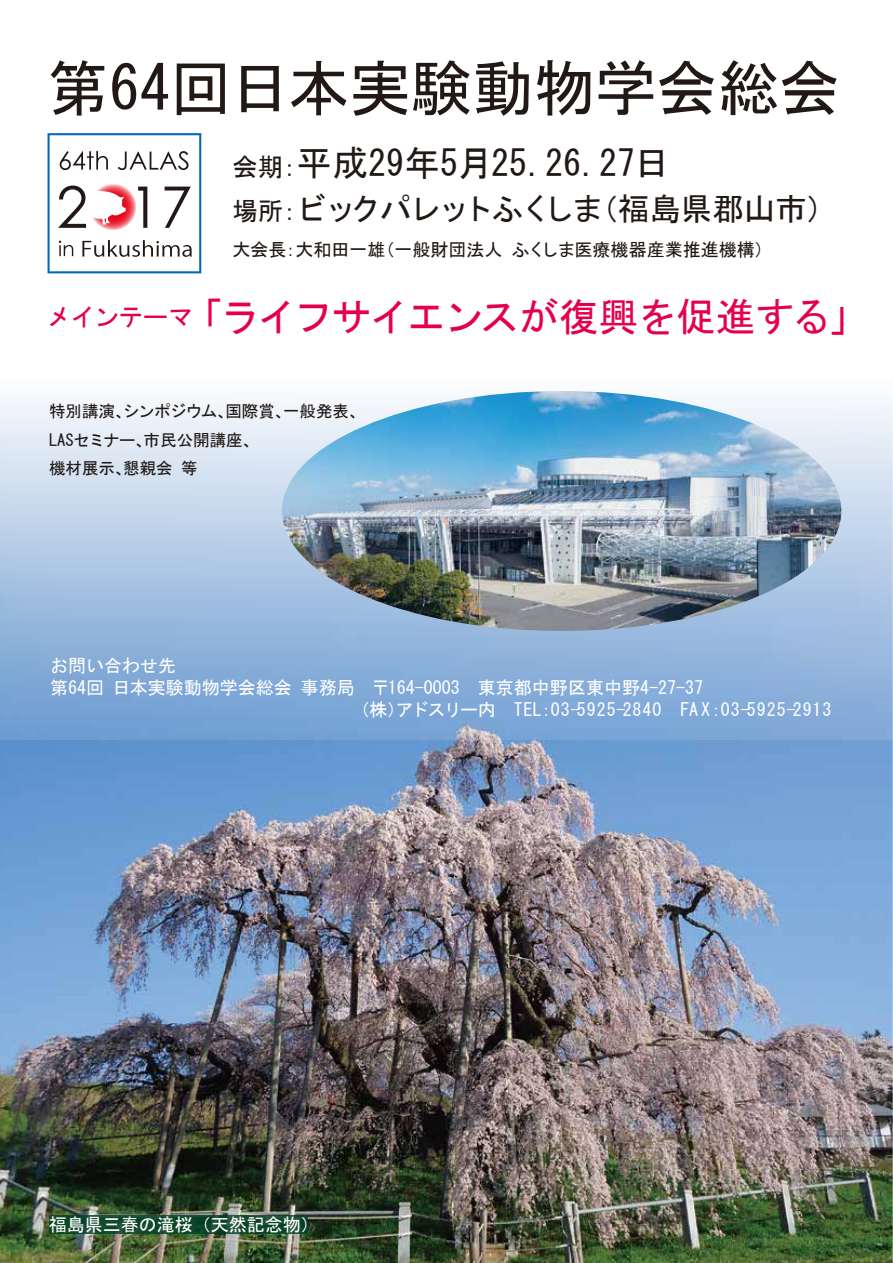
<style>
.page{position:relative;width:893px;height:1263px;background:#fff}
.page>*{position:absolute;margin:0;border:0;box-sizing:border-box;transform-origin:0 0}
.t1{font:61.35px "Koz Go Pr 6 N";color:#221815}
.t2{font:39.6px "Koz Go Pr 6 N";letter-spacing:-.03em;color:#e5004f}
.t3{font:36px "Koz Go Pr 6 N";color:#221815}
.t4{font:31.5px "Koz Go Pr 6 N";letter-spacing:-.08em;color:#221815}
.t5{font:18px "Koz Go Pr 6 N";color:#fff}
.t6{font:18px "Koz Go Pr 6 N";letter-spacing:.05em;color:#fff}
.t7{font:18px "Koz Go Pr 6 N";color:#221815}
.t8{font:16.5px/28.5px "Koz Go Pr 6 N";color:#221815}
.s1{font-size:25.5px}
.s2{font-size:25.65px}
</style>
<div class="page">
<img style="left:0;top:133px;width:893px;height:1130px">
<h1 class="t1" style="left:48px;top:57px;width:794px">第64回日本実験動物学会総会</h1>
<h3 class="t3" style="left:232px;top:145px;width:439px"><span class="s1">会期：</span>平成29年5月25.26.27日</h3>
<h3 class="t4" style="left:232px;top:193px;width:607px"><span class="s1">場所：</span>ビックパレットふくしま（福島県郡山市）</h3>
<p class="t7" style="left:232px;top:240px;width:541px">大会長：大和田一雄（一般財団法人 ふくしま医療機器産業推進機構）</p>
<h2 class="t2" style="left:46px;top:297px;width:823px"><span class="s2">メインテーマ</span>「ライフサイエンスが復興を促進する」</h2>
<p class="t8" style="left:49px;top:397px;width:318px">特別講演、シンポジウム、国際賞、一般発表、<br>LASセミナー、市民公開講座、<br>機材展示、懇親会 等</p>
<p class="t5" style="left:50px;top:657px;width:127px">お問い合わせ先</p>
<p class="t5" style="left:50px;top:678px;width:654px">第64回 日本実験動物学会総会 事務局　〒164-0003　東京都中野区東中野4-27-37</p>
<p class="t6" style="left:352px;top:700px;width:481px">（株）アドスリー内 TEL：03-5925-2840 FAX：03-5925-2913</p>
<p class="t5" style="left:49px;top:1216px;width:271px">福島県三春の滝桜（天然記念物）</p>
</div>
